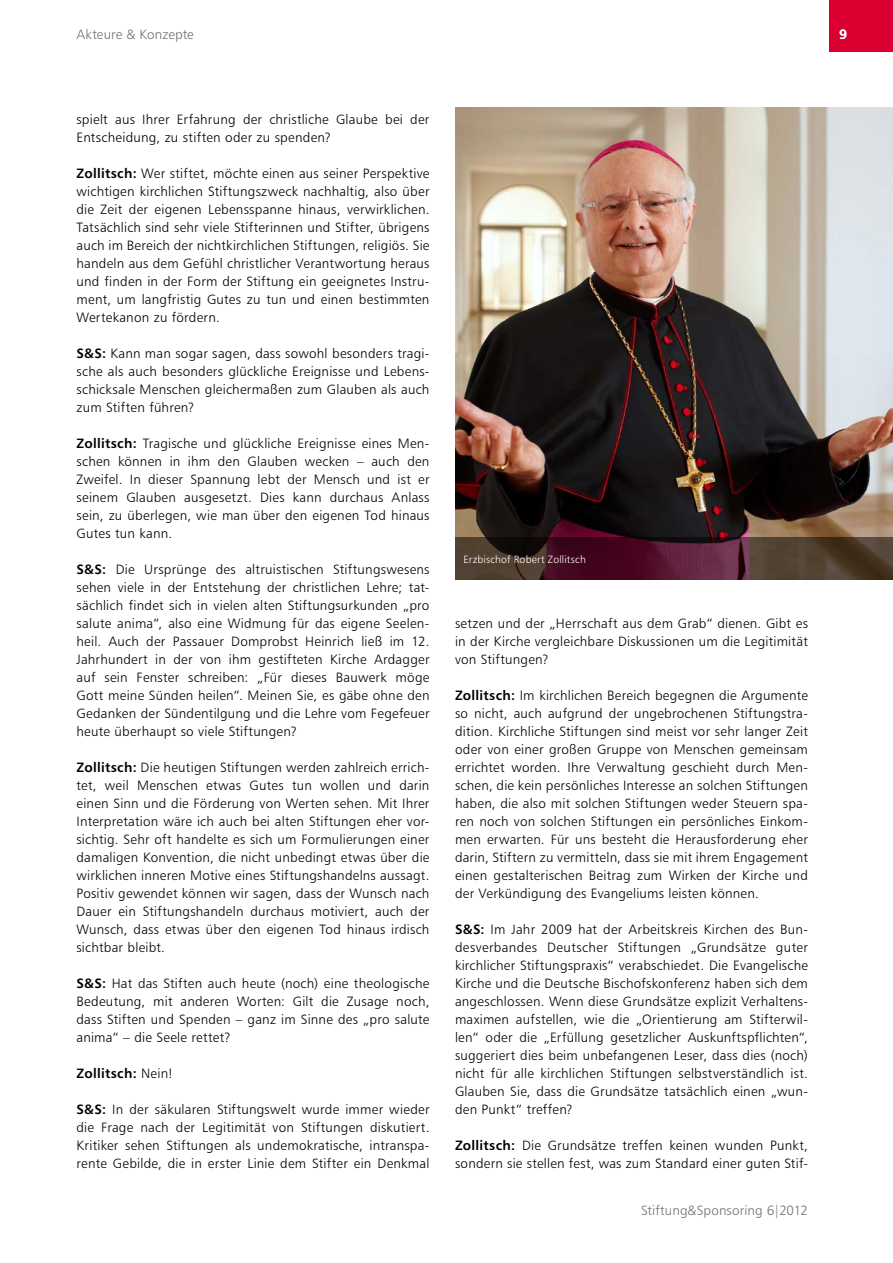
<style>
.page{position:relative;width:893px;height:1263px;background:#fff}
.page>*{position:absolute;margin:0;border:0;box-sizing:border-box;transform-origin:0 0}
.t1{font:13.5px/18px "Humanist 777 BT Light B";letter-spacing:.015em;color:#000;text-align:justify}
.t2{font:13.5px "Humanist 777 BT Light B";letter-spacing:.005em;color:#707172}
.t3{font:13.5px "Humanist 777 BT Bold B";letter-spacing:.02em;color:#000}
.t4{font:13.5px "Humanist 777 BT Bold B";color:#fff}
.t5{font:10.5px "Humanist 777 BT Light B";letter-spacing:.015em;color:#fff}
.s1{font-family:"Humanist 777 BT Bold B"}
.s2{font-family:"Humanist 777 BT Light B"}
</style>
<div class="page">
<img style="left:455px;top:108px;width:438px;height:429px">
<div style="left:829px;top:0;width:64px;height:51px;background:#db0031"></div>
<svg style="left:455px;top:537px;width:438px;height:43px;background:#4a282b"></svg>
<p class="t2" style="left:77px;top:26px;width:119px">Akteure &amp; Konzepte</p>
<p class="t4" style="left:839px;top:26px;width:10px">9</p>
<p class="t1" style="left:77px;top:110px;width:354px">spielt aus Ihrer Erfahrung der christliche Glaube bei der<br>Entscheidung, zu stiften oder zu spenden?</p>
<p class="t1" style="left:77px;top:164px;width:354px"><span class="s1">Zollitsch:</span> Wer stiftet, möchte einen aus seiner Perspektive wichtigen kirchlichen Stiftungszweck nachhaltig, also über die Zeit der eigenen Lebensspanne hinaus, verwirklichen.<br>Tatsächlich sind sehr viele Stifterinnen und Stifter, übrigens auch im Bereich der nichtkirchlichen Stiftungen, religiös. Sie handeln aus dem Gefühl christlicher Verantwortung heraus und finden in der Form der Stiftung ein geeignetes Instru&shy;ment, um langfristig Gutes zu tun und einen bestimmten Wertekanon zu fördern.</p>
<p class="t1" style="left:77px;top:344px;width:354px"><span class="s1">S&amp;S:</span> Kann man sogar sagen, dass sowohl besonders tragi&shy;sche als auch besonders glückliche Ereignisse und Lebens&shy;schicksale Menschen gleichermaßen zum Glauben als auch zum Stiften führen?</p>
<p class="t1" style="left:77px;top:434px;width:354px"><span class="s1">Zollitsch:</span> Tragische und glückliche Ereignisse eines Men&shy;schen können in ihm den Glauben wecken – auch den Zweifel. In dieser Spannung lebt der Mensch und ist er seinem Glauben ausgesetzt. Dies kann durchaus Anlass sein, zu überlegen, wie man über den eigenen Tod hinaus Gutes tun kann.</p>
<p class="t1" style="left:77px;top:560px;width:354px"><span class="s1">S&amp;S:</span> Die Ursprünge des altruistischen Stiftungswesens sehen viele in der Entstehung der christlichen Lehre; tat&shy;sächlich findet sich in vielen alten Stiftungsurkunden „pro salute anima“, also eine Widmung für das eigene Seelen&shy;heil. Auch der Passauer Domprobst Heinrich ließ im 12.<br>Jahrhundert in der von ihm gestifteten Kirche Ardagger auf sein Fenster schreiben: „Für dieses Bauwerk möge Gott meine Sünden heilen“. Meinen Sie, es gäbe ohne den Gedanken der Sündentilgung und die Lehre vom Fegefeuer heute überhaupt so viele Stiftungen?</p>
<p class="t1" style="left:77px;top:758px;width:354px"><span class="s1">Zollitsch:</span> Die heutigen Stiftungen werden zahlreich errich&shy;tet, weil Menschen etwas Gutes tun wollen und darin einen Sinn und die Förderung von Werten sehen. Mit Ihrer Interpretation wäre ich auch bei alten Stiftungen eher vor&shy;sichtig. Sehr oft handelte es sich um Formulierungen einer damaligen Konvention, die nicht unbedingt etwas über die wirklichen inneren Motive eines Stiftungshandelns aussagt.<br>Positiv gewendet können wir sagen, dass der Wunsch nach Dauer ein Stiftungshandeln durchaus motiviert, auch der Wunsch, dass etwas über den eigenen Tod hinaus irdisch sichtbar bleibt.</p>
<p class="t1" style="left:77px;top:974px;width:354px"><span class="s1">S&amp;S:</span> Hat das Stiften auch heute (noch) eine theologische Bedeutung, mit anderen Worten: Gilt die Zusage noch, dass Stiften und Spenden – ganz im Sinne des „pro salute anima“ – die Seele rettet?</p>
<p class="t3" style="left:77px;top:1065px;width:98px">Zollitsch: <span class="s2">Nein!</span></p>
<p class="t1" style="left:77px;top:1100px;width:354px"><span class="s1">S&amp;S:</span> In der säkularen Stiftungswelt wurde immer wieder die Frage nach der Legitimität von Stiftungen diskutiert.<br>Kritiker sehen Stiftungen als undemokratische, intranspa&shy;rente Gebilde, die in erster Linie dem Stifter ein Denkmal</p>
<p class="t5" style="left:463px;top:552px;width:124px">Erzbischof Robert Zollitsch</p>
<p class="t1" style="left:455px;top:614px;width:354px">setzen und der „Herrschaft aus dem Grab“ dienen. Gibt es in der Kirche vergleichbare Diskussionen um die Legitimität von Stiftungen?</p>
<p class="t1" style="left:455px;top:686px;width:354px"><span class="s1">Zollitsch:</span> Im kirchlichen Bereich begegnen die Argumente so nicht, auch aufgrund der ungebrochenen Stiftungstra&shy;dition. Kirchliche Stiftungen sind meist vor sehr langer Zeit oder von einer großen Gruppe von Menschen gemeinsam errichtet worden. Ihre Verwaltung geschieht durch Men&shy;schen, die kein persönliches Interesse an solchen Stiftungen haben, die also mit solchen Stiftungen weder Steuern spa&shy;ren noch von solchen Stiftungen ein persönliches Einkom&shy;men erwarten. Für uns besteht die Herausforderung eher darin, Stiftern zu vermitteln, dass sie mit ihrem Engagement einen gestalterischen Beitrag zum Wirken der Kirche und der Verkündigung des Evangeliums leisten können.</p>
<p class="t1" style="left:455px;top:920px;width:354px"><span class="s1">S&amp;S:</span> Im Jahr 2009 hat der Arbeitskreis Kirchen des Bun&shy;desverbandes Deutscher Stiftungen „Grundsätze guter kirchlicher Stiftungspraxis“ verabschiedet. Die Evangelische Kirche und die Deutsche Bischofskonferenz haben sich dem angeschlossen. Wenn diese Grundsätze explizit Verhaltens&shy;maximen aufstellen, wie die „Orientierung am Stifterwil&shy;len“ oder die „Erfüllung gesetzlicher Auskunftspflichten“, suggeriert dies beim unbefangenen Leser, dass dies (noch) nicht für alle kirchlichen Stiftungen selbstverständlich ist.<br>Glauben Sie, dass die Grundsätze tatsächlich einen „wun&shy;den Punkt“ treffen?</p>
<p class="t1" style="left:455px;top:1136px;width:354px"><span class="s1">Zollitsch:</span> Die Grundsätze treffen keinen wunden Punkt, sondern sie stellen fest, was zum Standard einer guten Stif-</p>
<p class="t2" style="left:641px;top:1202px;width:168px">Stiftung&amp;Sponsoring 6|2012</p>
</div>
